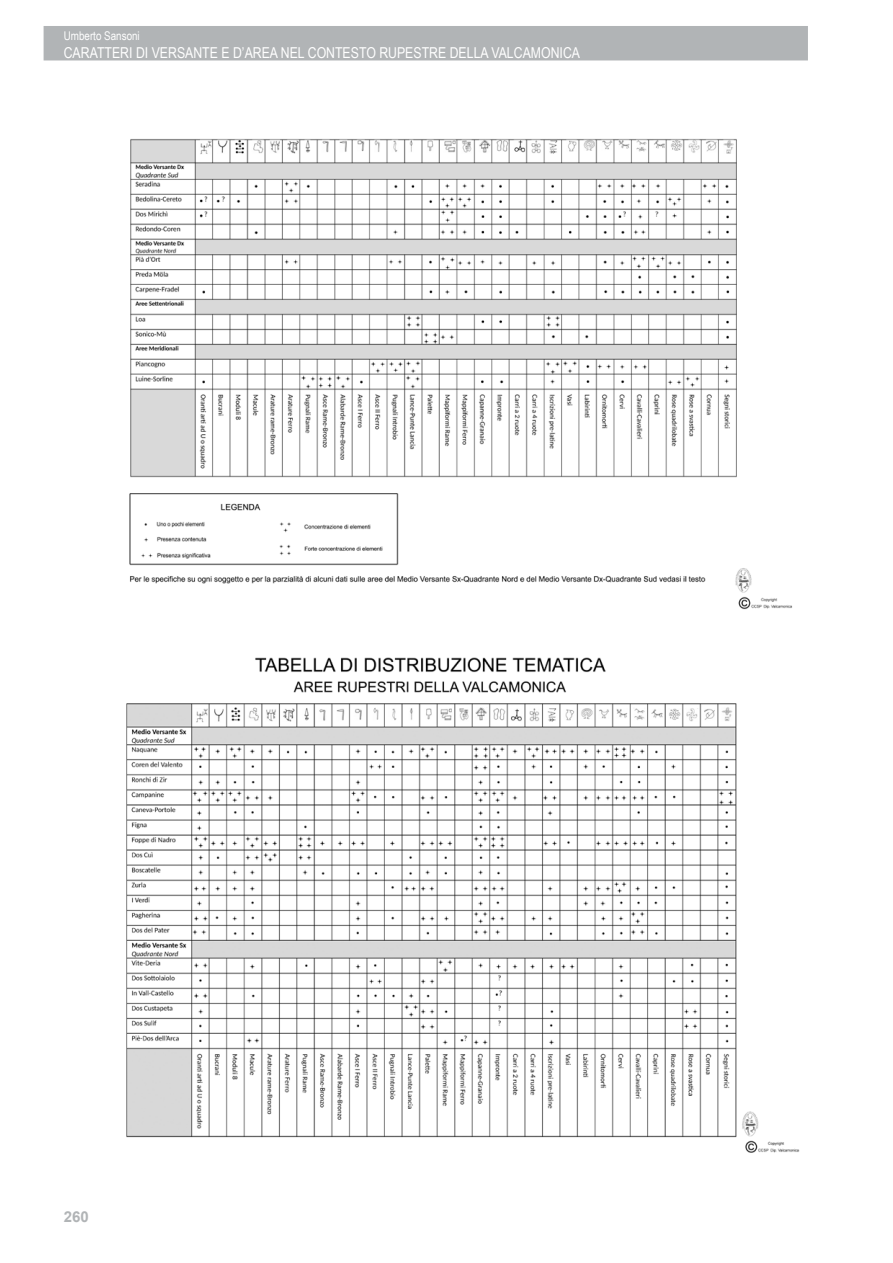
<style>
.page{position:relative;width:893px;height:1263px;background:#fff}
.page>*{position:absolute;margin:0;border:0;box-sizing:border-box;transform-origin:0 0}
.t1{font:15px "Arial Narrow";color:#fff}
.t2{font:700 15px "Arial";color:#b1b4b6}
.t3{font:12px "Arial Narrow";color:#fff}
</style>
<div class="page">
<div style="left:44px;top:26px;width:764px;height:34px;background:#b1b4b6"></div>
<img style="left:129px;top:139px;width:663px;height:471px">
<img style="left:126px;top:657px;width:674px;height:496px">
<p class="t3" style="left:64px;top:27px;width:78px">UMBERTO SANSONI</p>
<p class="t1" style="left:64px;top:41px;width:518px">CARATTERI DI VERSANTE E D’AREA NEL CONTESTO RUPESTRE DELLA VALCAMONICA</p>
<p class="t2" style="left:64px;top:1207px;width:27px">260</p>
</div>
